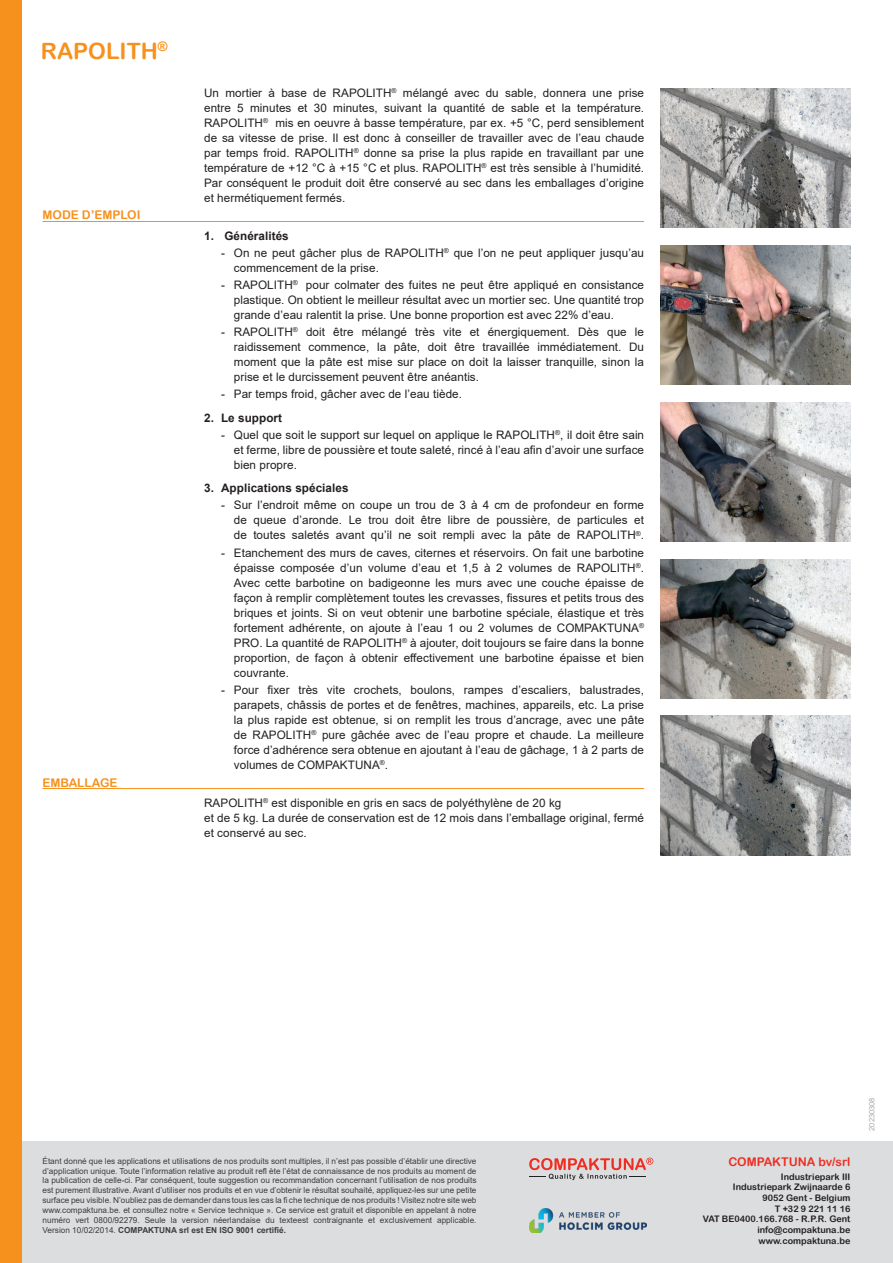
<style>
.page{position:relative;width:893px;height:1263px;background:#fff}
.page>*{position:absolute;margin:0;border:0;box-sizing:border-box;transform-origin:0 0}
.Productnaam_p_2{font:22.5px "Arial Rounded MT Bold";color:#f6911e}
.t1{font:12px "Arial Rounded MT Bold";color:#f6911e}
.t2{font:12px "Arial Rounded MT Bold";color:#ee2e22}
.t3{font:11.7px/15px "Arial";letter-spacing:.005em;color:#231f20;text-align:justify}
.t4{font:700 11.7px "Arial";letter-spacing:.005em;color:#231f20}
.t5{font:9px "Arial Rounded MT Bold";color:#231f20}
.t6{font:8.25px/9.9px "Arial";color:#3e3e3f;text-align:justify}
.t7{font:7.5px "Arial";color:#a8a9ad}
.s1{font-weight:700}
</style>
<div class="page">
<div style="left:0;top:1142px;width:893px;height:121px;background:#dcdddf"></div>
<img style="left:529px;top:1208px;width:117px;height:25px">
<svg style="left:529px;top:1157px;width:124px;height:23px"></svg>
<img style="left:660px;top:88px;width:190px;height:140px">
<img style="left:660px;top:245px;width:190px;height:139px">
<img style="left:660px;top:402px;width:190px;height:139px">
<img style="left:660px;top:559px;width:190px;height:139px">
<img style="left:660px;top:716px;width:190px;height:139px">
<div style="left:0;top:0;width:21px;height:1263px;background:#f6911e"></div>
<hr style="left:43px;top:788px;width:601px;height:1px;background:#f6911e">
<hr style="left:43px;top:221px;width:601px;height:1px;background:#f6911e">
<p class="Productnaam_p_2" style="left:41px;top:37px;width:128px">RAPOLITH<sup>®</sup></p>
<p class="t1" style="left:43px;top:208px;width:99px">MODE D’EMPLOI</p>
<p class="t1" style="left:43px;top:775px;width:76px">EMBALLAGE</p>
<p class="t3" style="left:204px;top:85px;width:442px">Un mortier à base de RAPOLITH<sup>®</sup> mélangé avec du sable, donnera une prise entre 5 minutes et 30 minutes, suivant la quantité de sable et la température.<br>RAPOLITH<sup>®</sup> mis en oeuvre à basse température, par ex. +5 °C, perd sensiblement de sa vitesse de prise. Il est donc à conseiller de travailler avec de l’eau chaude par temps froid. RAPOLITH<sup>®</sup> donne sa prise la plus rapide en travaillant par une température de +12 °C à +15 °C et plus. RAPOLITH<sup>®</sup> est très sensible à l’humidité.<br>Par conséquent le produit doit être conservé au sec dans les emballages d’origine et hermétiquement fermés.</p>
<p class="t4" style="left:204px;top:227px;width:86px">1. Généralités</p>
<p class="t3" style="left:234px;top:245px;width:412px;text-indent:-13px">- On ne peut gâcher plus de RAPOLITH<sup>®</sup> que l’on ne peut appliquer jusqu’au commencement de la prise.</p>
<p class="t3" style="left:234px;top:277px;width:412px;text-indent:-13px">- RAPOLITH<sup>®</sup> pour colmater des fuites ne peut être appliqué en consistance plastique. On obtient le meilleur résultat avec un mortier sec. Une quantité trop grande d’eau ralentit la prise. Une bonne proportion est avec 22% d’eau.</p>
<p class="t3" style="left:234px;top:324px;width:412px;text-indent:-13px">- RAPOLITH<sup>®</sup> doit être mélangé très vite et énergiquement. Dès que le raidissement commence, la pâte, doit être travaillée immédiatement. Du moment que la pâte est mise sur place on doit la laisser tranquille, sinon la prise et le durcissement peuvent être anéantis.</p>
<p class="t3" style="left:221px;top:386px;width:242px">- Par temps froid, gâcher avec de l’eau tiède.</p>
<p class="t4" style="left:204px;top:409px;width:79px">2. Le support</p>
<p class="t3" style="left:234px;top:427px;width:412px;text-indent:-13px">- Quel que soit le support sur lequel on applique le RAPOLITH<sup>®</sup>, il doit être sain et ferme, libre de poussière et toute saleté, rincé à l’eau afin d’avoir une surface bien propre.</p>
<p class="t4" style="left:204px;top:480px;width:146px">3. Applications spéciales</p>
<p class="t3" style="left:234px;top:498px;width:412px;text-indent:-13px">- Sur l’endroit même on coupe un trou de 3 à 4 cm de profondeur en forme de queue d’aronde. Le trou doit être libre de poussière, de particules et de toutes saletés avant qu’il ne soit rempli avec la pâte de RAPOLITH<sup>®</sup>.</p>
<p class="t3" style="left:234px;top:545px;width:412px;text-indent:-13px">- Etanchement des murs de caves, citernes et réservoirs. On fait une barbotine épaisse composée d’un volume d’eau et 1,5 à 2 volumes de RAPOLITH<sup>®</sup>.<br>Avec cette barbotine on badigeonne les murs avec une couche épaisse de façon à remplir complètement toutes les crevasses, fissures et petits trous des briques et joints. Si on veut obtenir une barbotine spéciale, élastique et très fortement adhérente, on ajoute à l’eau 1 ou 2 volumes de COMPAKTUNA<sup>® </sup>PRO. La quantité de RAPOLITH<sup>®</sup> à ajouter, doit toujours se faire dans la bonne proportion, de façon à obtenir effectivement une barbotine épaisse et bien couvrante.</p>
<p class="t3" style="left:234px;top:682px;width:412px;text-indent:-13px">- Pour fixer très vite crochets, boulons, rampes d’escaliers, balustrades, parapets, châssis de portes et de fenêtres, machines, appareils, etc. La prise la plus rapide est obtenue, si on remplit les trous d’ancrage, avec une pâte de RAPOLITH<sup>®</sup> pure gâchée avec de l’eau propre et chaude. La meilleure force d’adhérence sera obtenue en ajoutant à l’eau de gâchage, 1 à 2 parts de volumes de COMPAKTUNA<sup>®</sup>.</p>
<p class="t3" style="left:204px;top:795px;width:359px">RAPOLITH<sup>®</sup> est disponible en gris en sacs de polyéthylène de 20 kg</p>
<p class="t3" style="left:204px;top:810px;width:441px">et de 5 kg. La durée de conservation est de 12 mois dans l’emballage original, fermé et conservé au sec.</p>
<p class="t6" style="left:43px;top:1156px;width:436px">Étant donné que les applications et utilisations de nos produits sont multiples, il n’est pas possible d’établir une directive d’application unique. Toute l’information relative au produit refl ète l’état de connaissance de nos produits au moment de la publication de celle-ci. Par conséquent, toute suggestion ou recommandation concernant l’utilisation de nos produits est purement illustrative. Avant d’utiliser nos produits et en vue d’obtenir le résultat souhaité, appliquez-les sur une petite surface peu visible. N’oubliez pas de demander dans tous les cas la fi che technique de nos produits ! Visitez notre site web www.compaktuna.be. et consultez notre « Service technique ». Ce service est gratuit et disponible en appelant à notre numéro vert 0800/92279. Seule la version néerlandaise du texteest contraignante et exclusivement applicable.<br>Version 10/02/2014. <span class="s1">COMPAKTUNA srl est EN ISO 9001 certifié.</span></p>
<p class="t2" style="left:728px;top:1155px;width:124px">COMPAKTUNA bv/srl</p>
<p class="t5" style="left:781px;top:1171px;width:71px">Industriepark III</p>
<p class="t5" style="left:733px;top:1182px;width:119px">Industriepark Zwijnaarde 6</p>
<p class="t5" style="left:762px;top:1192px;width:89px">9052 Gent - Belgium</p>
<p class="t5" style="left:775px;top:1203px;width:77px">T +32 9 221 11 16</p>
<p class="t5" style="left:703px;top:1214px;width:149px">VAT BE0400.166.768 - R.P.R. Gent</p>
<p class="t5" style="left:757px;top:1224px;width:95px">info@compaktuna.be</p>
<p class="t5" style="left:758px;top:1235px;width:94px">www.compaktuna.be</p>
<p class="t7" style="left:867px;top:1131px;width:35px;rotate:-90deg">20230308</p>
</div>
